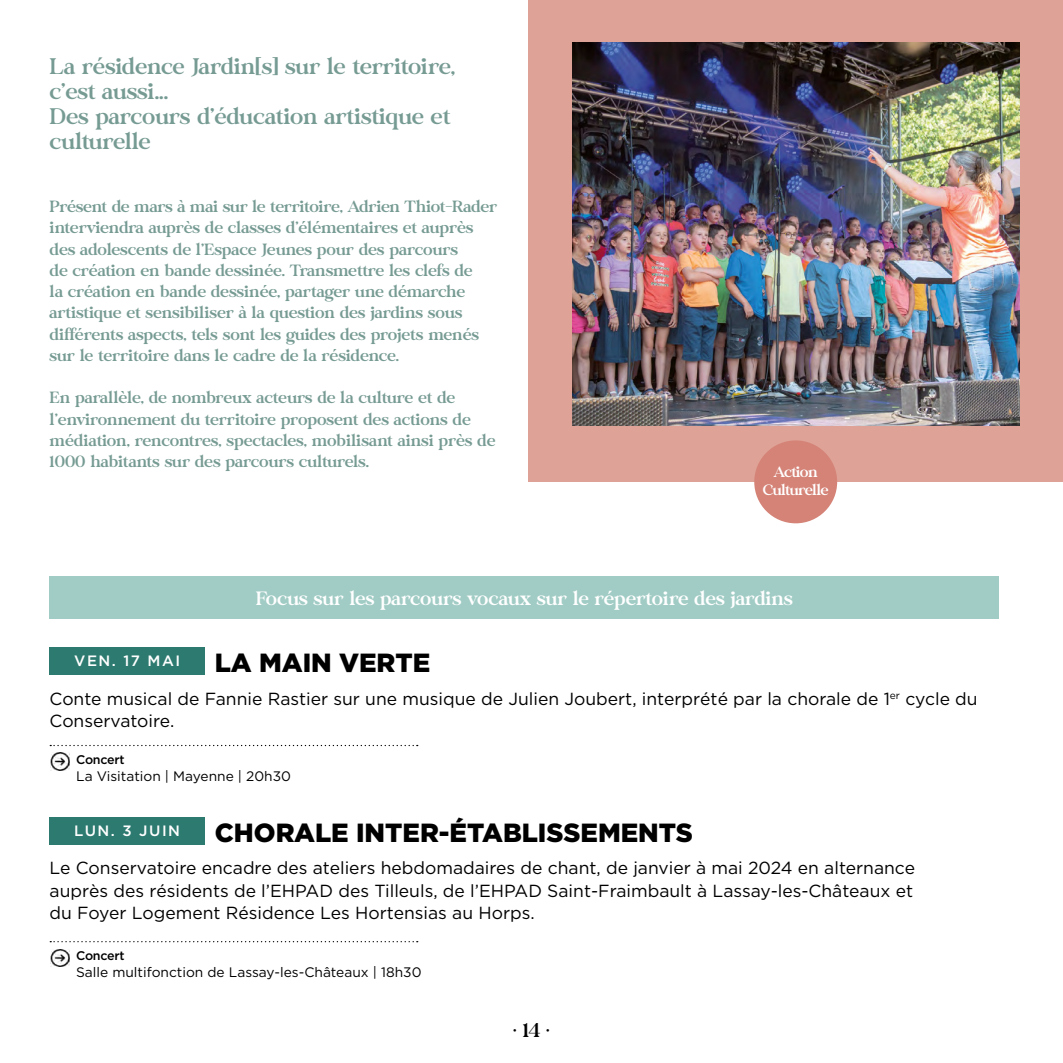
<style>
.page{position:relative;width:1063px;height:1063px;background:#fff}
.page>*{position:absolute;margin:0;border:0;box-sizing:border-box;transform-origin:0 0}
.t1{font:900 26.25px "Gotham HTF";color:#000}
.t2{font:22.5px/25px "NT Mikella";color:#769b93}
.t3{font:20px "NT Mikella";color:#000}
.t4{font:19.25px "NT Mikella";color:#fff}
.t5{font:17.5px/22.5px "Gotham HTF";color:#000}
.t6{font:16.25px/21.2px "NT Mikella";color:#769b93}
.t7{font:500 15px "Gotham HTF";letter-spacing:.1em;color:#fff}
.t8{font:15px/18px "NT Mikella";letter-spacing:-.05em;color:#fff;text-align:center}
.t9{font:13.75px "Gotham HTF";color:#000}
.t10{font:500 12.5px "Gotham HTF";letter-spacing:-.02em;color:#000}
</style>
<div class="page">
<div style="left:528px;top:0;width:535px;height:482px;background:#dea297"></div>
<img style="left:572px;top:42px;width:447px;height:384px">
<div style="left:50px;top:576px;width:949px;height:43px;background:#a1ccc5"></div>
<div style="left:754px;top:440px;width:83px;height:83px;background:#d58377;border-radius:50%"></div>
<div style="left:50px;top:648px;width:155px;height:27px;background:#2d7a70"></div>
<svg style="left:50px;top:745px;width:368px;height:1px"></svg>
<img style="left:51px;top:753px;width:18px;height:18px">
<div style="left:50px;top:817px;width:155px;height:28px;background:#2d7a70"></div>
<svg style="left:50px;top:941px;width:368px;height:1px"></svg>
<img style="left:51px;top:949px;width:18px;height:18px">
<h2 class="t2" style="left:50px;top:54px;width:407px">La résidence Jardin[s] sur le territoire, c’est aussi...<br>Des parcours d’éducation artistique et culturelle</h2>
<p class="t6" style="left:50px;top:196px;width:449px">Présent de mars à mai sur le territoire, Adrien Thiot-Rader interviendra auprès de classes d’élémentaires et auprès des adolescents de l’Espace Jeunes pour des parcours<br>de création en bande dessinée. Transmettre les clefs de<br>la création en bande dessinée, partager une démarche artistique et sensibiliser à la question des jardins sous différents aspects, tels sont les guides des projets menés sur le territoire dans le cadre de la résidence.</p>
<p class="t6" style="left:50px;top:387px;width:447px">En parallèle, de nombreux acteurs de la culture et de l’environnement du territoire proposent des actions de médiation, rencontres, spectacles, mobilisant ainsi près de 1000 habitants sur des parcours culturels.</p>
<p class="t8" style="left:763px;top:463px;width:67px">Action<br>Culturelle</p>
<p class="t4" style="left:256px;top:586px;width:539px">Focus sur les parcours vocaux sur le répertoire des jardins</p>
<p class="t7" style="left:74px;top:652px;width:107px">VEN. 17 MAI</p>
<h1 class="t1" style="left:215px;top:648px;width:217px">LA MAIN VERTE</h1>
<p class="t5" style="left:50px;top:687px;width:930px">Conte musical de Fannie Rastier sur une musique de Julien Joubert, interprété par la chorale de 1<sup>er</sup> cycle du<br>Conservatoire.</p>
<p class="t10" style="left:76px;top:752px;width:50px">Concert</p>
<p class="t9" style="left:76px;top:769px;width:216px">La Visitation | Mayenne | 20h30</p>
<p class="t7" style="left:74px;top:822px;width:107px">LUN. 3 JUIN</p>
<h1 class="t1" style="left:215px;top:817px;width:480px">CHORALE INTER-ÉTABLISSEMENTS</h1>
<p class="t5" style="left:50px;top:856px;width:867px;text-align:justify">Le Conservatoire encadre des ateliers hebdomadaires de chant, de janvier à mai 2024 en alternance auprès des résidents de l’EHPAD des Tilleuls, de l’EHPAD Saint-Fraimbault à Lassay-les-Châteaux et du Foyer Logement Résidence Les Hortensias au Horps.</p>
<p class="t10" style="left:76px;top:948px;width:50px">Concert</p>
<p class="t9" style="left:76px;top:965px;width:347px">Salle multifonction de Lassay-les-Châteaux | 18h30</p>
<p class="t3" style="left:513px;top:1017px;width:38px">• 14 •</p>
</div>
